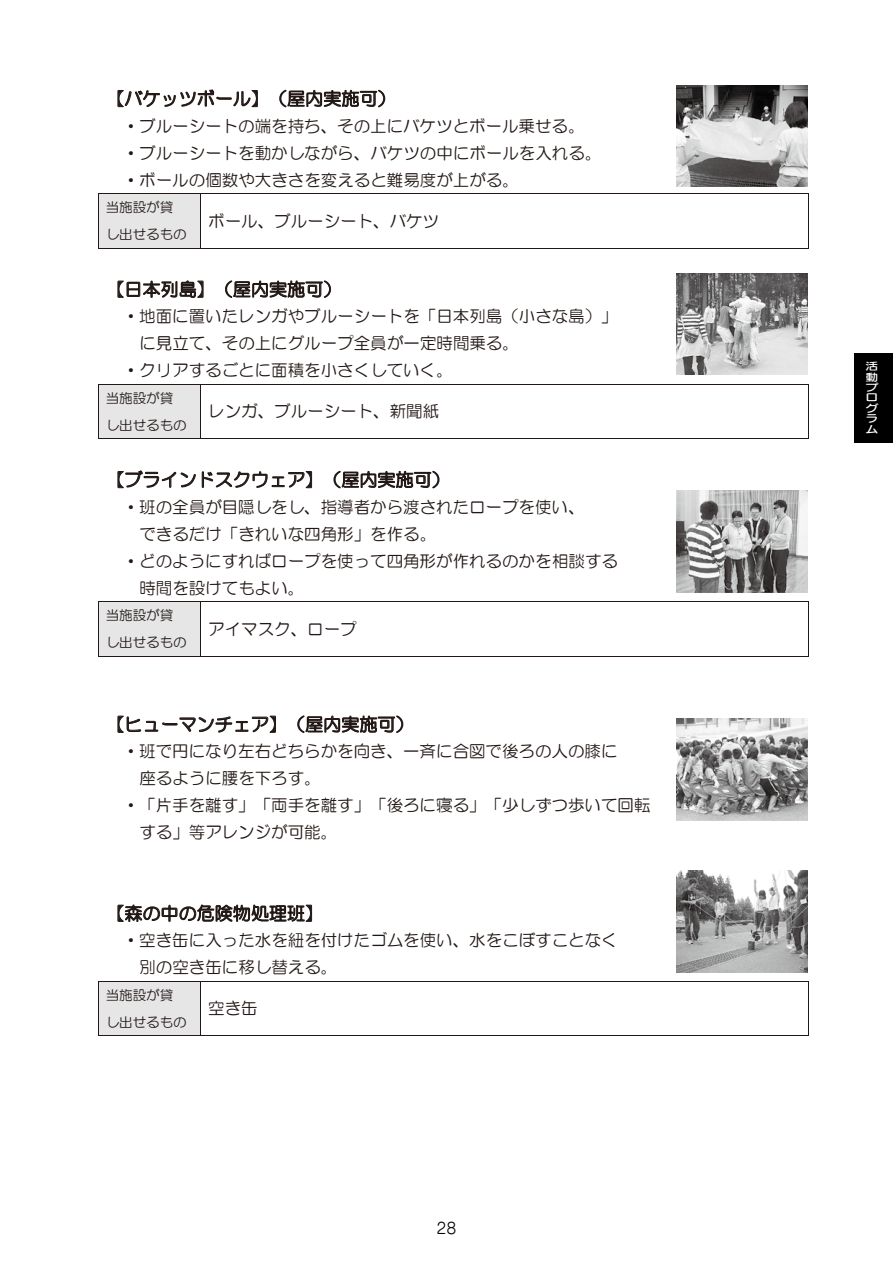
<style>
.page{position:relative;width:893px;height:1263px;background:#fff}
.page>*{position:absolute;margin:0;border:0;box-sizing:border-box;transform-origin:0 0}
.t1{font:18px "HG Maru Gothic MPRO";letter-spacing:.005em;color:#221815}
.t2{font:16.5px/27px "HG Maru Gothic MPRO";color:#221815}
.t3{font:15.45px "Seurat Pro M";color:#000}
.t4{font:13.5px/27px "HG Maru Gothic MPRO";color:#221815}
.t5{font:10.2px/10.4px "Seurat Pro DB";color:#fff;scale:1.25 1}
</style>
<div class="page">
<svg style="left:117px;top:89px;width:141px;height:18px"></svg>
<svg style="left:279px;top:90px;width:106px;height:17px"></svg>
<div style="left:99px;top:194px;width:101px;height:54px;background:#e6e6e7"></div>
<hr style="left:99px;top:193px;width:102px;height:1px;background:#221815">
<hr style="left:201px;top:193px;width:607px;height:1px;background:#221815">
<hr style="left:98px;top:194px;width:1px;height:54px;background:#221815">
<hr style="left:99px;top:248px;width:102px;height:1px;background:#221815">
<hr style="left:201px;top:194px;width:1px;height:54px;background:#221815">
<hr style="left:201px;top:248px;width:607px;height:1px;background:#221815">
<hr style="left:808px;top:194px;width:1px;height:54px;background:#221815">
<svg style="left:117px;top:280px;width:87px;height:18px"></svg>
<svg style="left:225px;top:280px;width:106px;height:18px"></svg>
<div style="left:99px;top:384px;width:101px;height:54px;background:#e6e6e7"></div>
<hr style="left:99px;top:384px;width:102px;height:1px;background:#221815">
<hr style="left:201px;top:384px;width:607px;height:1px;background:#221815">
<hr style="left:98px;top:384px;width:1px;height:54px;background:#221815">
<hr style="left:99px;top:438px;width:102px;height:1px;background:#221815">
<hr style="left:201px;top:384px;width:1px;height:54px;background:#221815">
<hr style="left:201px;top:438px;width:607px;height:1px;background:#221815">
<hr style="left:808px;top:384px;width:1px;height:54px;background:#221815">
<svg style="left:117px;top:470px;width:79px;height:18px"></svg>
<svg style="left:202px;top:471px;width:110px;height:17px"></svg>
<svg style="left:333px;top:471px;width:107px;height:17px"></svg>
<div style="left:99px;top:602px;width:101px;height:54px;background:#e6e6e7"></div>
<hr style="left:99px;top:601px;width:102px;height:1px;background:#221815">
<hr style="left:201px;top:601px;width:607px;height:1px;background:#221815">
<hr style="left:98px;top:602px;width:1px;height:54px;background:#221815">
<hr style="left:99px;top:656px;width:102px;height:1px;background:#221815">
<hr style="left:201px;top:602px;width:1px;height:54px;background:#221815">
<hr style="left:201px;top:656px;width:607px;height:1px;background:#221815">
<hr style="left:808px;top:602px;width:1px;height:54px;background:#221815">
<svg style="left:117px;top:716px;width:159px;height:17px"></svg>
<svg style="left:297px;top:715px;width:106px;height:18px"></svg>
<svg style="left:117px;top:904px;width:195px;height:18px"></svg>
<div style="left:99px;top:981px;width:101px;height:54px;background:#e6e6e7"></div>
<hr style="left:99px;top:981px;width:102px;height:1px;background:#221815">
<hr style="left:201px;top:981px;width:607px;height:1px;background:#221815">
<hr style="left:98px;top:981px;width:1px;height:54px;background:#221815">
<hr style="left:99px;top:1035px;width:102px;height:1px;background:#221815">
<hr style="left:201px;top:981px;width:1px;height:54px;background:#221815">
<hr style="left:201px;top:1035px;width:607px;height:1px;background:#221815">
<hr style="left:808px;top:981px;width:1px;height:54px;background:#221815">
<img style="left:676px;top:871px;width:132px;height:101px">
<img style="left:676px;top:719px;width:132px;height:101px">
<img style="left:676px;top:491px;width:132px;height:102px">
<img style="left:676px;top:273px;width:132px;height:102px">
<img style="left:676px;top:85px;width:132px;height:102px">
<div style="left:855px;top:353px;width:38px;height:89px;background:#000"></div>
<p class="t1" style="left:106px;top:90px;width:291px">【バケッツボール】（屋内実施可）</p>
<p class="t2" style="left:123px;top:112px;width:480px">・ブルーシートの端を持ち、その上にバケツとボール乗せる。・ブルーシートを動かしながら、バケツの中にボールを入れる。・ボールの個数や大きさを変えると難易度が上がる。</p>
<p class="t4" style="left:106px;top:194px;width:82px">当施設が貸し出せるもの</p>
<p class="t2" style="left:208px;top:207px;width:232px">ボール、ブルーシート、バケツ</p>
<p class="t1" style="left:106px;top:280px;width:236px">【日本列島】（屋内実施可）</p>
<p class="t2" style="left:123px;top:303px;width:496px">・地面に置いたレンガやブルーシートを「日本列島（小さな島）」</p>
<p class="t2" style="left:139px;top:330px;width:381px">に見立て、その上にグループ全員が一定時間乗る。</p>
<p class="t2" style="left:123px;top:357px;width:332px">・クリアするごとに面積を小さくしていく。</p>
<p class="t4" style="left:106px;top:384px;width:82px">当施設が貸し出せるもの</p>
<p class="t2" style="left:208px;top:398px;width:232px">レンガ、ブルーシート、新聞紙</p>
<p class="t1" style="left:106px;top:471px;width:345px">【ブラインドスクウェア】（屋内実施可）</p>
<p class="t2" style="left:123px;top:493px;width:464px">・班の全員が目隠しをし、指導者から渡されたロープを使い、</p>
<p class="t2" style="left:139px;top:520px;width:299px">できるだけ「きれいな四角形」を作る。</p>
<p class="t2" style="left:123px;top:547px;width:497px">・どのようにすればロープを使って四角形が作れるのかを相談する</p>
<p class="t2" style="left:139px;top:574px;width:166px">時間を設けてもよい。</p>
<p class="t4" style="left:106px;top:602px;width:82px">当施設が貸し出せるもの</p>
<p class="t2" style="left:208px;top:615px;width:150px">アイマスク、ロープ</p>
<p class="t1" style="left:106px;top:715px;width:309px">【ヒューマンチェア】（屋内実施可）</p>
<p class="t2" style="left:123px;top:738px;width:496px">・班で円になり左右どちらかを向き、一斉に合図で後ろの人の膝に</p>
<p class="t2" style="left:139px;top:765px;width:183px">座るように腰を下ろす。</p>
<p class="t2" style="left:123px;top:792px;width:529px">・「片手を離す」「両手を離す」「後ろに寝る」「少しずつ歩いて回転</p>
<p class="t2" style="left:139px;top:819px;width:199px">する」等アレンジが可能。</p>
<p class="t1" style="left:106px;top:904px;width:218px">【森の中の危険物処理班】</p>
<p class="t2" style="left:139px;top:927px;width:480px;text-indent:-17px">・空き缶に入った水を紐を付けたゴムを使い、水をこぼすことなく別の空き缶に移し替える。</p>
<p class="t4" style="left:106px;top:981px;width:82px">当施設が貸し出せるもの</p>
<p class="t2" style="left:208px;top:995px;width:51px">空き缶</p>
<p class="t3" style="left:436px;top:1218px;width:22px">28</p>
<p class="t5" style="left:865px;top:361px;width:12px">活動プログラム</p>
</div>
